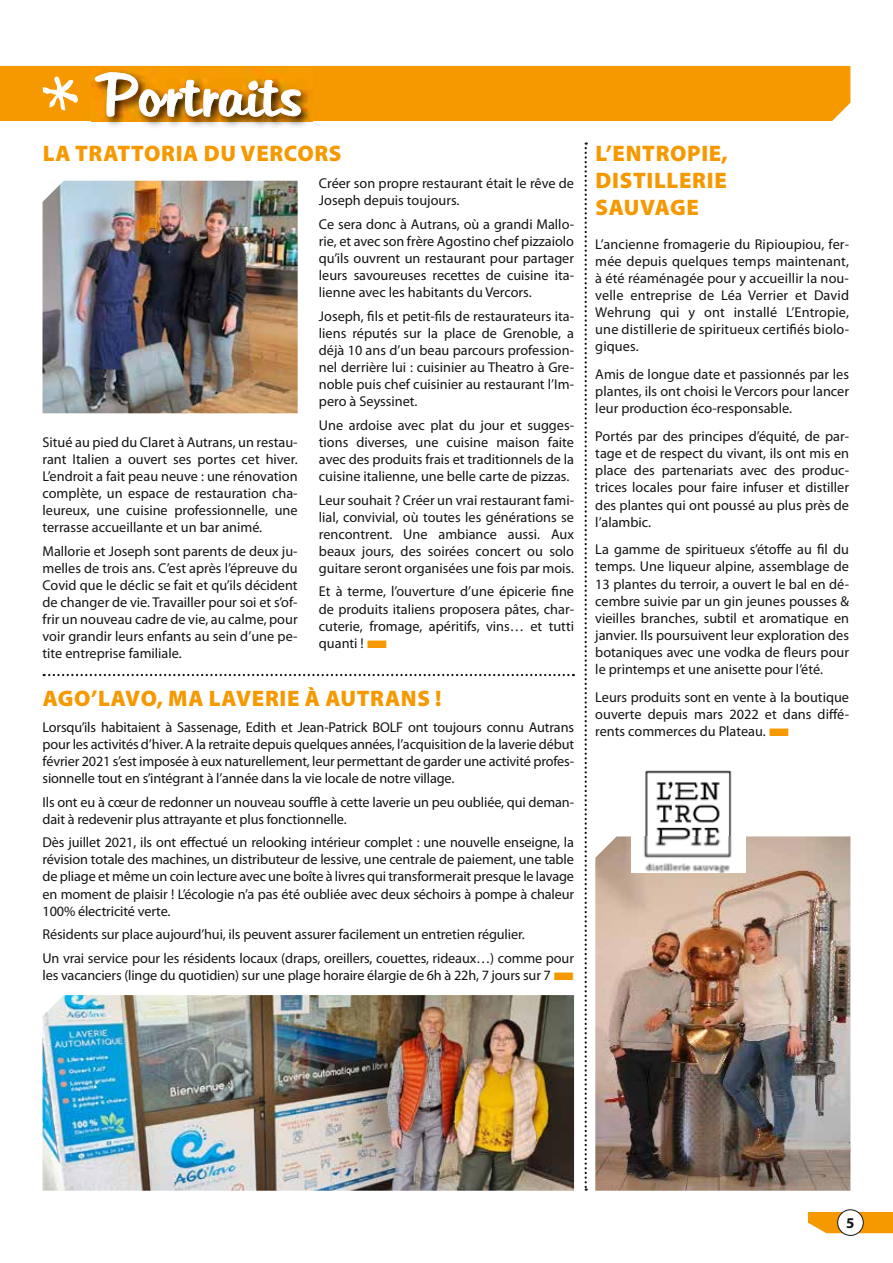
<style>
.page{position:relative;width:893px;height:1263px;background:#fff}
.page>*{position:absolute;margin:0;border:0;box-sizing:border-box;transform-origin:0 0}
.t1{font:60px "Tabitha";letter-spacing:.01em;color:#fff}
.t2{font:900 22.5px/27px "Myriad Pro";letter-spacing:.03em;color:#f69900;text-align:justify}
.t3{font:700 15px "Myriad Pro";color:#141415}
.t4{font:14.25px/17.1px "Myriad Pro";color:#141415;text-align:justify}
.s1{color:#f69900}
</style>
<div class="page">
<svg style="left:808px;top:1212px;width:85px;height:21px"></svg>
<div style="left:838px;top:1210px;width:25px;height:25px;background:#fff;border-radius:50%"></div>
<div style="left:837px;top:1209px;width:26px;height:27px;border:1px solid #141415;border-radius:50%"></div>
<div style="left:0;top:66px;width:850px;height:55px;background:#f69900"></div>
<img style="left:92px;top:69px;width:220px;height:58px">
<img style="left:94px;top:72px;width:207px;height:45px">
<svg style="left:42px;top:77px;width:36px;height:34px"></svg>
<svg style="left:44px;top:674px;width:530px;height:2px"></svg>
<svg style="left:585px;top:142px;width:2px;height:1049px"></svg>
<img style="left:595px;top:836px;width:255px;height:355px">
<img style="left:43px;top:181px;width:255px;height:232px">
<img style="left:43px;top:995px;width:531px;height:196px">
<img style="left:645px;top:770px;width:87px;height:66px">
<img style="left:631px;top:836px;width:114px;height:36px">
<h1 class="t1" style="left:102px;top:56px;width:202px">Portraits</h1>
<h2 class="t2" style="left:43px;top:139px;width:300px">LA TRATTORIA DU VERCORS</h2>
<h2 class="t2" style="left:596px;top:139px;width:134px">L’ENTROPIE, DISTILLERIE SAUVAGE</h2>
<p class="t4" style="left:319px;top:175px;width:257px">Créer son propre restaurant était le rêve de<br>Joseph depuis toujours.</p>
<p class="t4" style="left:319px;top:215px;width:257px">Ce sera donc à Autrans, où a grandi Mallo&shy;rie, et avec son frère Agostino chef pizzaiolo qu’ils ouvrent un restaurant pour partager leurs savoureuses recettes de cuisine ita&shy;lienne avec les habitants du Vercors.</p>
<p class="t4" style="left:319px;top:307px;width:257px">Joseph, fils et petit-fils de restaurateurs ita&shy;liens réputés sur la place de Grenoble, a déjà 10 ans d’un beau parcours profession&shy;nel derrière lui : cuisinier au Theatro à Gre&shy;noble puis chef cuisinier au restaurant l’Im&shy;pero à Seyssinet.</p>
<p class="t4" style="left:319px;top:416px;width:257px">Une ardoise avec plat du jour et sugges&shy;tions diverses, une cuisine maison faite avec des produits frais et traditionnels de la cuisine italienne, une belle carte de pizzas.</p>
<p class="t4" style="left:319px;top:491px;width:257px">Leur souhait ? Créer un vrai restaurant fami&shy;lial, convivial, où toutes les générations se rencontrent. Une ambiance aussi. Aux beaux jours, des soirées concert ou solo guitare seront organisées une fois par mois.</p>
<p class="t4" style="left:319px;top:583px;width:257px">Et à terme, l’ouverture d’une épicerie fine de produits italiens proposera pâtes, char&shy;cuterie, fromage, apéritifs, vins… et tutti quanti ! <span class="s1">■</span></p>
<p class="t4" style="left:595px;top:235px;width:255px">L’ancienne fromagerie du Ripioupiou, fer&shy;mée depuis quelques temps maintenant, à été réaménagée pour y accueillir la nou&shy;velle entreprise de Léa Verrier et David Wehrung qui y ont installé L’Entropie, une distillerie de spiritueux certifiés biolo&shy;giques.</p>
<p class="t4" style="left:595px;top:366px;width:255px">Amis de longue date et passionnés par les plantes, ils ont choisi le Vercors pour lancer leur production éco-responsable.</p>
<p class="t4" style="left:595px;top:428px;width:255px">portés par des principes d’équité, de par&shy;tage et de respect du vivant, ils ont mis en place des partenariats avec des produc&shy;trices locales pour faire infuser et distiller des plantes qui ont poussé au plus près de l’alambic.</p>
<p class="t4" style="left:595px;top:541px;width:255px">La gamme de spiritueux s’étoffe au fil du temps. Une liqueur alpine, assemblage de 13 plantes du terroir, a ouvert le bal en dé&shy;cembre suivie par un gin jeunes pousses &amp; vieilles branches, subtil et aromatique en janvier. Ils poursuivent leur exploration des botaniques avec une vodka de fleurs pour le printemps et une anisette pour l’été.</p>
<p class="t4" style="left:595px;top:688px;width:255px">Leurs produits sont en vente à la boutique ouverte depuis mars 2022 et dans diffé-</p>
<p class="t4" style="left:43px;top:433px;width:257px">Situé au pied du Claret à Autrans, un restau&shy;rant Italien a ouvert ses portes cet hiver.<br>L’endroit a fait peau neuve : une rénovation complète, un espace de restauration cha&shy;leureux, une cuisine professionnelle, une terrasse accueillante et un bar animé.</p>
<p class="t4" style="left:43px;top:542px;width:257px">Mallorie et Joseph sont parents de deux ju&shy;melles de trois ans. C’est après l’épreuve du Covid que le déclic se fait et qu’ils décident de changer de vie. Travailler pour soi et s’of&shy;frir un nouveau cadre de vie, au calme, pour voir grandir leurs enfants au sein d’une pe&shy;tite entreprise familiale.</p>
<h2 class="t2" style="left:43px;top:684px;width:400px">AGO’LAVO, MA LAVERIE À AUTRANS !</h2>
<p class="t4" style="left:43px;top:718px;width:533px">Lorsqu’ils habitaient à Sassenage, Edith et Jean-patrick BOLF ont toujours connu Autrans</p>
<p class="t4" style="left:595px;top:722px;width:196px">rents commerces du plateau. <span class="s1">■</span></p>
<p class="t4" style="left:43px;top:735px;width:533px">pour les activités d’hiver. A la retraite depuis quelques années, l’acquisition de la laverie début février 2021 s’est imposée à eux naturellement, leur permettant de garder une activité profes&shy;sionnelle tout en s’intégrant à l’année dans la vie locale de notre village.</p>
<p class="t4" style="left:43px;top:793px;width:533px">Ils ont eu à cœur de redonner un nouveau souffle à cette laverie un peu oubliée, qui deman&shy;dait à redevenir plus attrayante et plus fonctionnelle.</p>
<p class="t4" style="left:43px;top:834px;width:533px">Dès juillet 2021, ils ont effectué un relooking intérieur complet : une nouvelle enseigne, la révision totale des machines, un distributeur de lessive, une centrale de paiement, une table de pliage et même un coin lecture avec une boîte à livres qui transformerait presque le lavage en moment de plaisir ! L’écologie n’a pas été oubliée avec deux séchoirs à pompe à chaleur 100% électricité verte.</p>
<p class="t4" style="left:43px;top:922px;width:533px;line-height:23.5px">Résidents sur place aujourd’hui, ils peuvent assurer facilement un entretien régulier.<br>Un vrai service pour les résidents locaux (draps, oreillers, couettes, rideaux…) comme pour</p>
<p class="t4" style="left:43px;top:966px;width:533px">les vacanciers (linge du quotidien) sur une plage horaire élargie de 6h à 22h, 7 jours sur 7 <span class="s1">■</span></p>
<p class="t3" style="left:846px;top:1213px;width:10px">5</p>
</div>
